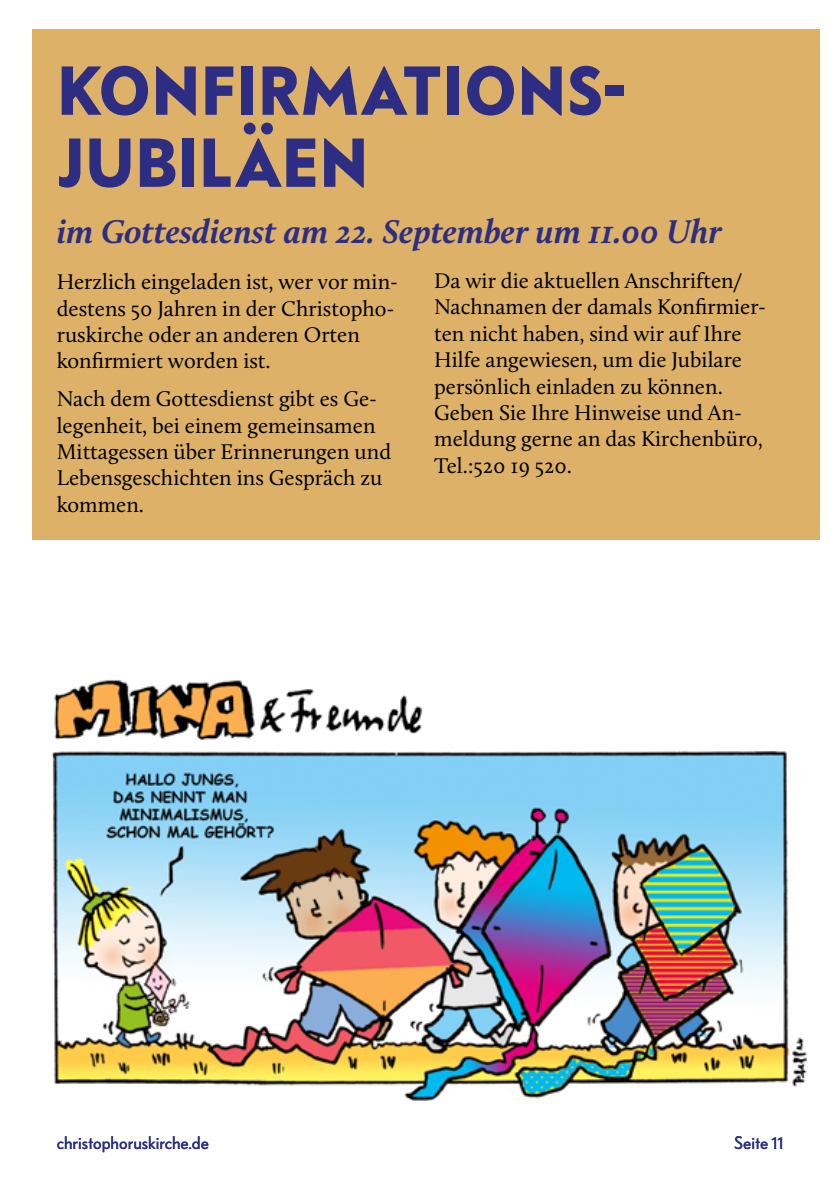
<style>
.page{position:relative;width:840px;height:1191px;background:#fff}
.page>*{position:absolute;margin:0;border:0;box-sizing:border-box;transform-origin:0 0}
.t1{font:700 68px/72px "Bauer Grotesk Pro";letter-spacing:.02em;color:#2d2e83}
.t2{font:italic 700 34px "Calluna";color:#2d2e83}
.t3{font:22px/26.4px "Calluna";color:#000}
.t4{font:18px "Bauer Grotesk Pro";color:#2d2e83}
</style>
<div class="page">
<div style="left:32px;top:29px;width:787px;height:510px;background:#ddb168"></div>
<img style="left:51px;top:680px;width:756px;height:420px">
<h1 class="t1" style="left:57px;top:52px;width:570px">KONFIRMATIONS-<br>JUBILÄEN</h1>
<h2 class="t2" style="left:57px;top:210px;width:666px">im Gottesdienst am 22. September um 11.00 Uhr</h2>
<p class="t3" style="left:57px;top:268px;width:342px">Herzlich eingeladen ist, wer vor min&shy;destens 50 Jahren in der Christopho&shy;ruskirche oder an anderen Orten konfirmiert worden ist.</p>
<p class="t3" style="left:57px;top:385px;width:336px">Nach dem Gottesdienst gibt es Ge&shy;legenheit, bei einem gemeinsamen<br>Mittagessen über Erinnerungen und<br>Lebensgeschichten ins Gespräch zu kommen.</p>
<p class="t3" style="left:434px;top:267px;width:333px">Da wir die aktuellen Anschriften/<br>Nachnamen der damals Konfirmier&shy;ten nicht haben, sind wir auf Ihre<br>Hilfe angewiesen, um die Jubilare persönlich einladen zu können.<br>Geben Sie Ihre Hinweise und An&shy;meldung gerne an das Kirchenbüro,<br>Tel.:520 19 520.</p>
<p class="t4" style="left:57px;top:1129px;width:154px">christophoruskirche.de</p>
<p class="t4" style="left:733px;top:1129px;width:51px">Seite 11</p>
</div>
